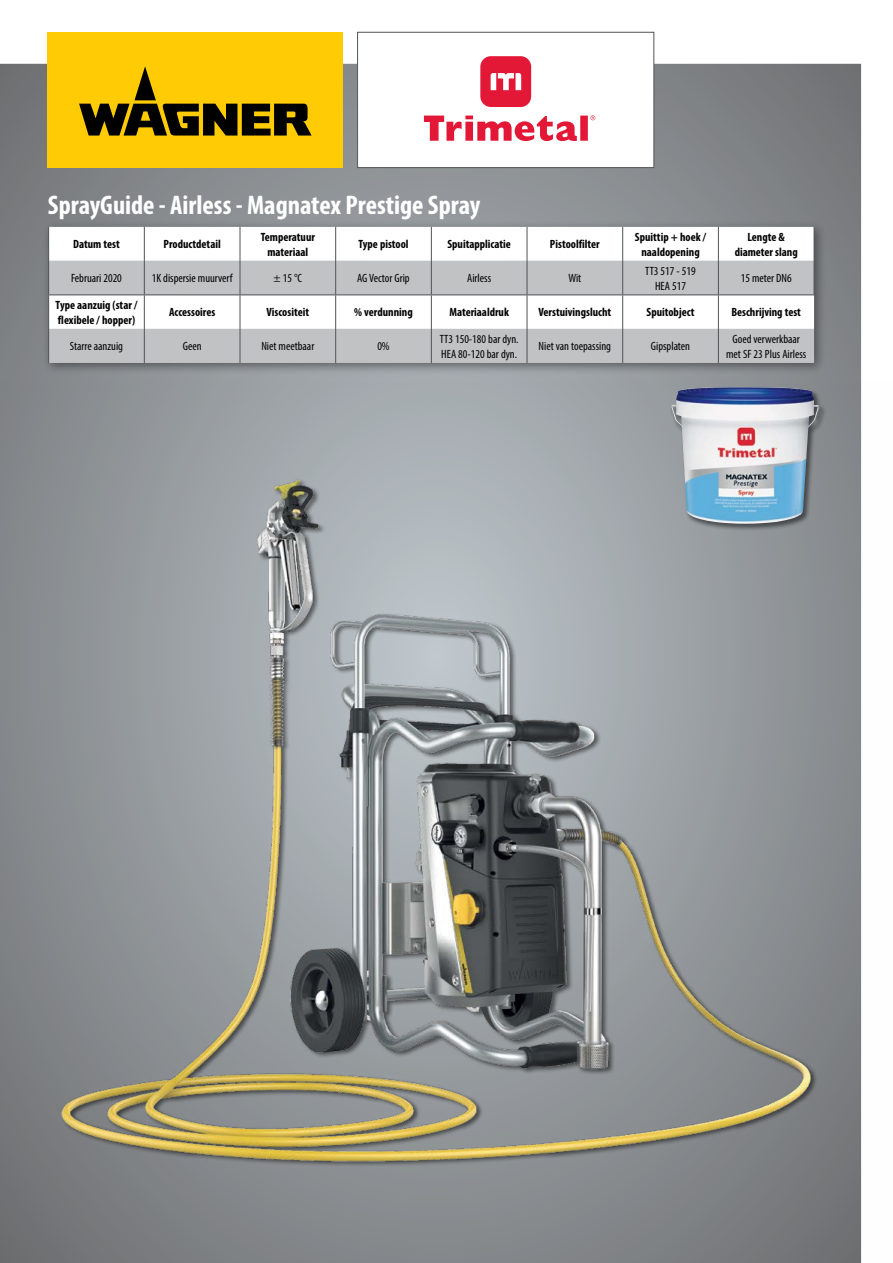
<style>
.page{position:relative;width:893px;height:1263px;background:#fff}
.page>*{position:absolute;margin:0;border:0;box-sizing:border-box;transform-origin:0 0}
.t1{font:700 condensed 27px "Myriad Pro";color:#fff}
.t2{font:700 condensed 12px/14.4px "Myriad Pro";color:#000;text-align:center}
.t3{font:condensed 12px/14.4px "Myriad Pro";color:#000;text-align:center}
</style>
<div class="page">
<svg style="left:0;top:31px;width:862px;height:351px;background:#8f9294"></svg>
<div style="left:48px;top:32px;width:295px;height:135px;background:#ffcb05"></div>
<svg style="left:79px;top:66px;width:233px;height:70px"></svg>
<img style="left:0;top:382px;width:862px;height:881px">
<div style="left:358px;top:32px;width:296px;height:136px;background:#fff"></div>
<div style="left:480px;top:56px;width:51px;height:51px;background:#e31837;border-radius:11px"></div>
<svg style="left:491px;top:73px;width:30px;height:17px"></svg>
<svg style="left:424px;top:115px;width:171px;height:26px"></svg>
<div style="left:357px;top:32px;width:297px;height:136px;border:1px solid #505356"></div>
<div style="left:42px;top:221px;width:785px;height:154px;background:#000;opacity:.4"></div>
<svg style="left:49px;top:227px;width:765px;height:34px"></svg>
<svg style="left:49px;top:261px;width:765px;height:102px;fill:#c0c2c4"></svg>
<hr style="left:48px;top:227px;width:1px;height:34px;background:#505356">
<hr style="left:144px;top:227px;width:1px;height:34px;background:#505356">
<hr style="left:240px;top:227px;width:1px;height:34px;background:#505356">
<hr style="left:335px;top:227px;width:1px;height:34px;background:#505356">
<hr style="left:431px;top:227px;width:1px;height:34px;background:#505356">
<hr style="left:527px;top:227px;width:1px;height:34px;background:#505356">
<hr style="left:814px;top:227px;width:1px;height:34px;background:#505356">
<hr style="left:48px;top:261px;width:1px;height:34px;background:#505356">
<hr style="left:144px;top:261px;width:1px;height:34px;background:#505356">
<hr style="left:240px;top:261px;width:1px;height:34px;background:#505356">
<hr style="left:335px;top:261px;width:1px;height:34px;background:#505356">
<hr style="left:431px;top:261px;width:1px;height:34px;background:#505356">
<hr style="left:527px;top:261px;width:1px;height:34px;background:#505356">
<hr style="left:814px;top:261px;width:1px;height:34px;background:#505356">
<hr style="left:48px;top:295px;width:96px;height:1px;background:#505356">
<hr style="left:48px;top:295px;width:1px;height:34px;background:#505356">
<hr style="left:144px;top:295px;width:96px;height:1px;background:#505356">
<hr style="left:144px;top:295px;width:1px;height:34px;background:#505356">
<hr style="left:240px;top:295px;width:96px;height:1px;background:#505356">
<hr style="left:240px;top:295px;width:1px;height:34px;background:#505356">
<hr style="left:336px;top:295px;width:95px;height:1px;background:#505356">
<hr style="left:335px;top:295px;width:1px;height:34px;background:#505356">
<hr style="left:431px;top:295px;width:96px;height:1px;background:#505356">
<hr style="left:431px;top:295px;width:1px;height:34px;background:#505356">
<hr style="left:527px;top:295px;width:96px;height:1px;background:#505356">
<hr style="left:527px;top:295px;width:1px;height:34px;background:#505356">
<hr style="left:718px;top:295px;width:96px;height:1px;background:#505356">
<hr style="left:48px;top:329px;width:1px;height:34px;background:#505356">
<hr style="left:144px;top:329px;width:1px;height:34px;background:#505356">
<hr style="left:240px;top:329px;width:1px;height:34px;background:#505356">
<hr style="left:335px;top:329px;width:1px;height:34px;background:#505356">
<hr style="left:431px;top:329px;width:1px;height:34px;background:#505356">
<hr style="left:527px;top:329px;width:1px;height:34px;background:#505356">
<hr style="left:622px;top:227px;width:1px;height:34px;background:#505356">
<hr style="left:718px;top:227px;width:1px;height:34px;background:#505356">
<hr style="left:622px;top:261px;width:1px;height:34px;background:#505356">
<hr style="left:718px;top:261px;width:1px;height:34px;background:#505356">
<hr style="left:623px;top:295px;width:95px;height:1px;background:#505356">
<hr style="left:622px;top:295px;width:1px;height:34px;background:#505356">
<hr style="left:718px;top:295px;width:1px;height:34px;background:#505356">
<hr style="left:622px;top:329px;width:1px;height:34px;background:#505356">
<hr style="left:718px;top:329px;width:1px;height:34px;background:#505356">
<div style="left:670px;top:386px;width:156px;height:145px;background:#000;opacity:.5"></div>
<img style="left:670px;top:387px;width:150px;height:137px">
<h1 class="t1" style="left:48px;top:188px;width:434px">SprayGuide - Airless - Magnatex Prestige Spray</h1>
<p class="t2" style="left:73px;top:237px;width:48px">Datum test</p>
<p class="t2" style="left:164px;top:237px;width:59px">Productdetail</p>
<p class="t2" style="left:261px;top:230px;width:56px">Temperatuur materiaal</p>
<p class="t2" style="left:358px;top:237px;width:52px">Type pistool</p>
<p class="t2" style="left:447px;top:237px;width:65px">Spuitapplicatie</p>
<p class="t2" style="left:550px;top:237px;width:51px">Pistoolfilter</p>
<p class="t2" style="left:635px;top:230px;width:73px">Spuittip + hoek / naaldopening</p>
<p class="t2" style="left:735px;top:230px;width:65px">Lengte &amp; diameter slang</p>
<p class="t3" style="left:71px;top:271px;width:52px">Februari 2020</p>
<p class="t3" style="left:152px;top:271px;width:82px">1K dispersie muurverf</p>
<p class="t3" style="left:274px;top:271px;width:30px">± 15 °C</p>
<p class="t3" style="left:357px;top:271px;width:54px">AG Vector Grip</p>
<p class="t3" style="left:467px;top:271px;width:25px">Airless</p>
<p class="t3" style="left:568px;top:271px;width:14px">Wit</p>
<p class="t3" style="left:645px;top:264px;width:52px">TT3 517 - 519<br>HEA 517</p>
<p class="t3" style="left:741px;top:271px;width:53px">15 meter DN6</p>
<p class="t2" style="left:56px;top:298px;width:83px;text-align:left">Type aanzuig (star / flexibele / hopper)</p>
<p class="t2" style="left:169px;top:305px;width:48px">Accessoires</p>
<p class="t2" style="left:267px;top:305px;width:44px">Viscositeit</p>
<p class="t2" style="left:354px;top:305px;width:60px">% verdunning</p>
<p class="t2" style="left:449px;top:305px;width:61px">Materiaaldruk</p>
<p class="t2" style="left:538px;top:305px;width:74px">Verstuivingslucht</p>
<p class="t2" style="left:646px;top:305px;width:50px">Spuitobject</p>
<p class="t2" style="left:731px;top:305px;width:71px">Beschrijving test</p>
<p class="t3" style="left:70px;top:339px;width:55px">Starre aanzuig</p>
<p class="t3" style="left:183px;top:339px;width:20px">Geen</p>
<p class="t3" style="left:261px;top:339px;width:54px">Niet meetbaar</p>
<p class="t3" style="left:377px;top:339px;width:14px">0%</p>
<p class="t3" style="left:440px;top:332px;width:80px;text-align:left">TT3 150-180 bar dyn.<br>HEA 80-120 bar dyn.</p>
<p class="t3" style="left:539px;top:339px;width:74px">Niet van toepassing</p>
<p class="t3" style="left:651px;top:339px;width:41px">Gipsplaten</p>
<p class="t3" style="left:726px;top:332px;width:82px">Goed verwerkbaar met SF 23 Plus Airless</p>
</div>
